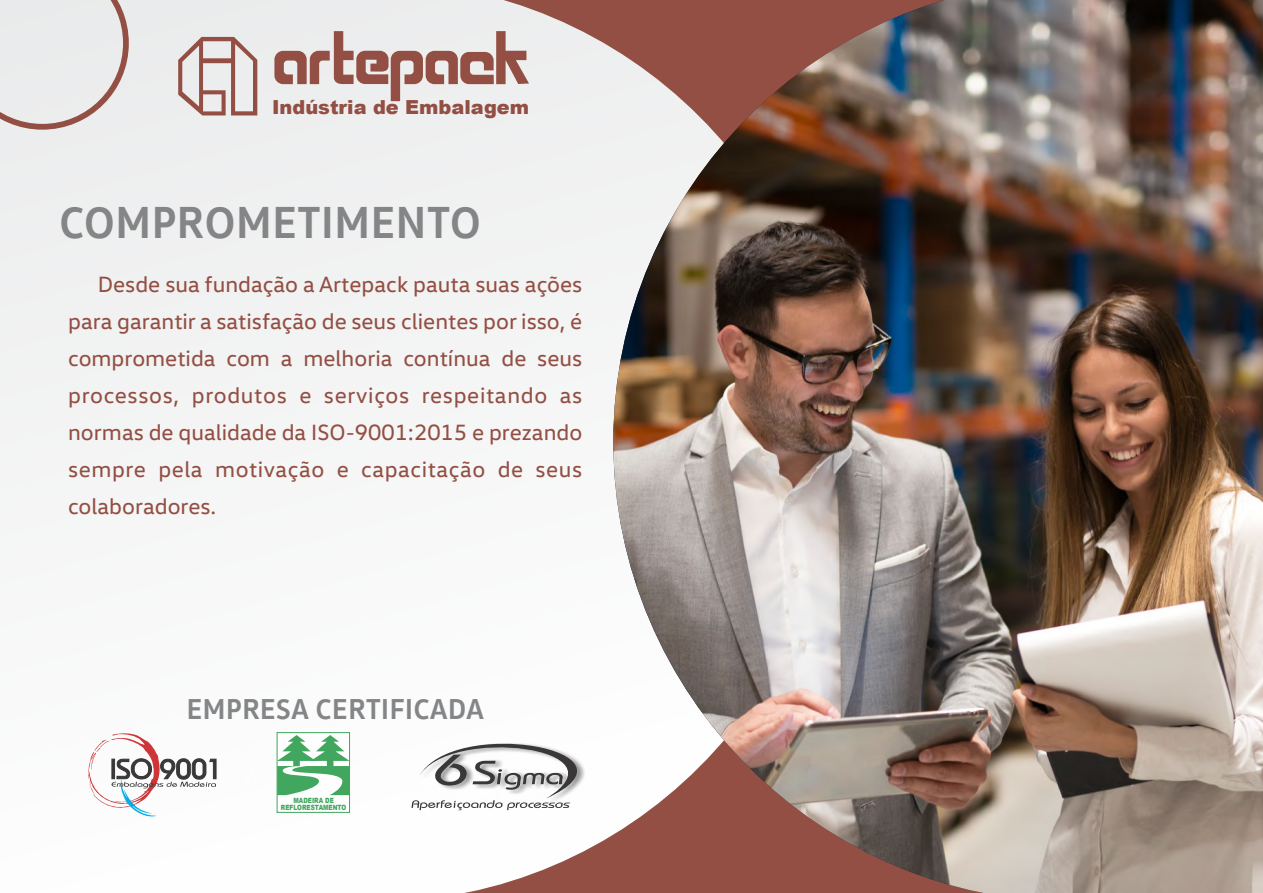
<style>
.page{position:relative;width:1263px;height:893px;background:#fff}
.page>*{position:absolute;margin:0;border:0;box-sizing:border-box;transform-origin:0 0}
.t1{font:700 45.15px "VW Text Office";color:#848587}
.t2{font:700 28.95px "VW Text Office";color:#848587}
.t3{font:22.5px/37px "VW Head";letter-spacing:.025em;color:#934f43;text-align:justify}
.t4{font:900 19.35px "Arial";color:#934f43}
.t5{font:900 7.2px/6.8px "Arial";color:#41a65e;text-align:center;scale:.8 1}
</style>
<div class="page">
<svg style="left:0;top:0;width:613px;height:893px"></svg>
<img style="left:613px;top:0;width:650px;height:893px">
<svg style="left:0;top:0;width:129px;height:130px"></svg>
<svg style="left:88px;top:732px;width:128px;height:86px"></svg>
<svg style="left:411px;top:715px;width:242px;height:95px"></svg>
<div style="left:277px;top:732px;width:73px;height:80px;background:#fefefe;border:1px solid #41a65e"></div>
<svg style="left:277px;top:735px;width:73px;height:60px"></svg>
<svg style="left:274px;top:31px;width:255px;height:70px"></svg>
<svg style="left:178px;top:37px;width:79px;height:78px"></svg>
<p class="t4" style="left:272px;top:100px;width:259px">Indústria de Embalagem</p>
<h1 class="t1" style="left:59px;top:202px;width:423px">COMPROMETIMENTO</h1>
<p class="t3" style="left:68px;top:267px;width:516px;text-indent:30px">Desde sua fundação a Artepack pauta suas ações para garantir a satisfação de seus clientes por isso, é comprometida com a melhoria contínua de seus processos, produtos e serviços respeitando as normas de qualidade da ISO-9001:2015 e prezando sempre pela motivação e capacitação de seus colaboradores.</p>
<p class="t2" style="left:186px;top:696px;width:299px">EMPRESA CERTIFICADA</p>
<p class="t5" style="left:281px;top:798px;width:83px">MADEIRA DE<br>REFLORESTAMENTO</p>
</div>
